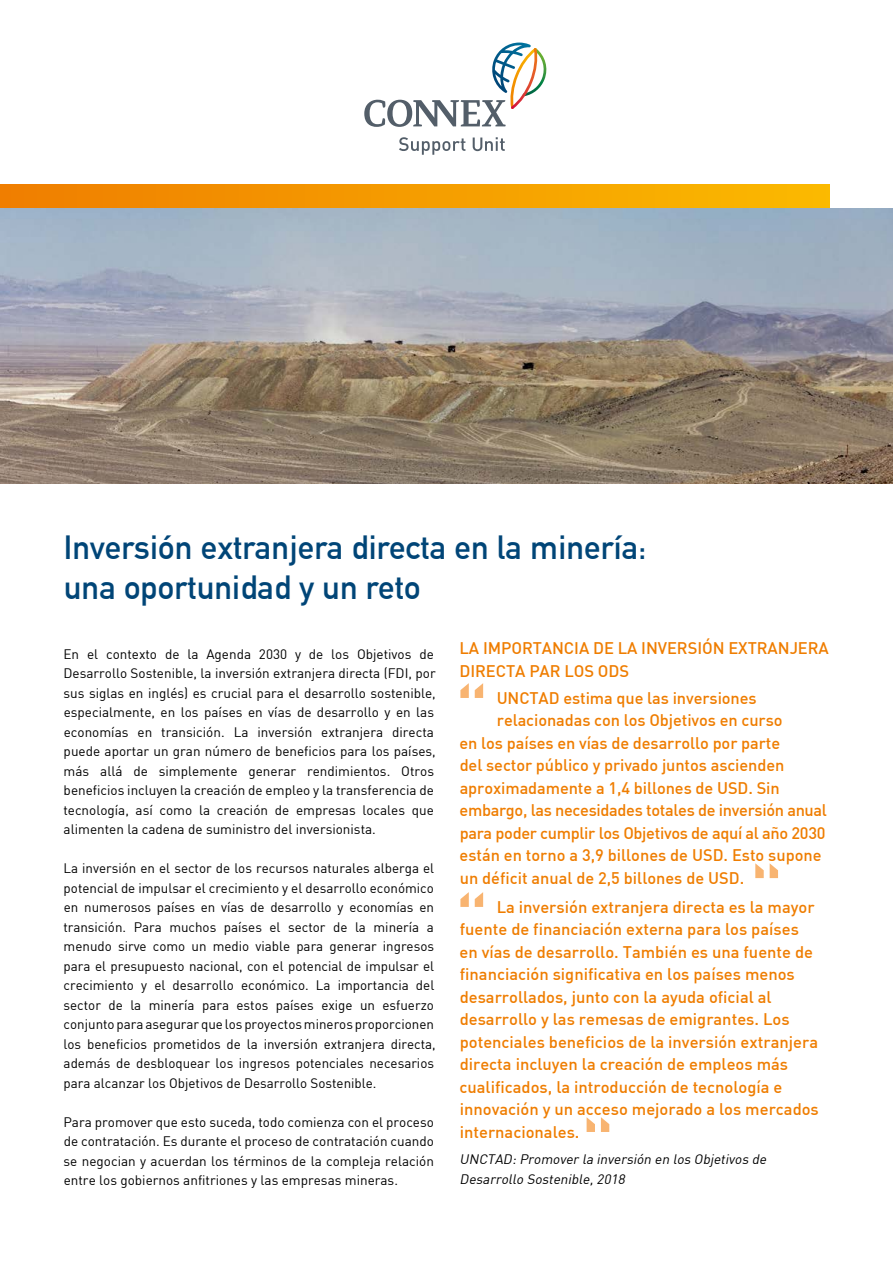
<style>
.page{position:relative;width:893px;height:1263px;background:#fff}
.page>*{position:absolute;margin:0;border:0;box-sizing:border-box;transform-origin:0 0}
.t1{font:500 75px "DIN";color:#f8b471}
.headline{font:700 32.85px/39.8px "DIN Alternate";letter-spacing:.005em;color:#004577}
.t2{font:500 16.5px/22.5px "DIN";color:#ef7d00}
.t3{font:500 16.5px "DIN";letter-spacing:-.02em;color:#ef7d00}
.copy{font:13.5px/19.5px "DIN";color:#000}
.copy-2{font:italic 13.5px/19.5px "DIN";color:#000}
</style>
<div class="page">
<div style="left:0;top:185px;width:829px;height:23px;background:linear-gradient(to right,#ef7e00,#fbba00)"></div>
<svg style="left:364px;top:43px;width:183px;height:84px"></svg>
<svg style="left:399px;top:137px;width:106px;height:18px"></svg>
<img style="left:0;top:208px;width:893px;height:275px">
<p class="headline" style="left:64px;top:525px;width:584px">Inversión extranjera directa en la minería: una oportunidad y un reto</p>
<p class="t2" style="left:459px;top:637px;width:371px">LA IMPORTANCIA DE LA INVERSIÓN EXTRANJERA<br>DIRECTA PAR LOS ODS</p>
<p class="t2" style="left:497px;top:686px;width:261px">UNCTAD estima que las inversiones</p>
<p class="t2" style="left:497px;top:708px;width:287px">relacionadas con los Objetivos en curso</p>
<p class="t2" style="left:460px;top:731px;width:322px">en los países en vías de desarrollo por parte</p>
<p class="t2" style="left:460px;top:753px;width:326px">del sector público y privado juntos ascienden</p>
<p class="t2" style="left:460px;top:776px;width:321px">aproximadamente a 1,4 billones de USD. Sin</p>
<p class="t3" style="left:460px;top:800px;width:369px">embargo, las necesidades totales de inversión anual</p>
<p class="t3" style="left:460px;top:822px;width:367px">para poder cumplir los Objetivos de aquí al año 2030</p>
<p class="t2" style="left:460px;top:843px;width:364px">están en torno a 3,9 billones de USD. Esto supone</p>
<p class="t2" style="left:460px;top:866px;width:286px">un déficit anual de 2,5 billones de USD.</p>
<p class="t2" style="left:459px;top:895px;width:361px;text-indent:37px">La inversión extranjera directa es la mayor fuente de financiación externa para los países en vías de desarrollo. También es una fuente de financiación significativa en los países menos desarrollados, junto con la ayuda oficial al desarrollo y las remesas de emigrantes. Los potenciales beneficios de la inversión extranjera directa incluyen la creación de empleos más cualificados, la introducción de tecnología e innovación y un acceso mejorado a los mercados internacionales.</p>
<p class="copy-2" style="left:460px;top:1149px;width:311px">UNCTAD:Promover la inversión en los Objetivos de<br>Desarrollo Sostenible,2018</p>
<p class="copy" style="left:63px;top:644px;width:374px">En el contexto de la Agenda 2030 y de los Objetivos de Desarrollo Sostenible, la inversión extranjera directa (FDI, por sus siglas en inglés) es crucial para el desarrollo sostenible, especialmente, en los países en vías de desarrollo y en las economías en transición. La inversión extranjera directa puede aportar un gran número de beneficios para los países, más allá de simplemente generar rendimientos. Otros beneficios incluyen la creación de empleo y la transferencia de tecnología, así como la creación de empresas locales que alimenten la cadena de suministro del inversionista.</p>
<p class="copy" style="left:63px;top:858px;width:374px">La inversión en el sector de los recursos naturales alberga el potencial de impulsar el crecimiento y el desarrollo económico en numerosos países en vías de desarrollo y economías en transición. Para muchos países el sector de la minería a menudo sirve como un medio viable para generar ingresos para el presupuesto nacional, con el potencial de impulsar el crecimiento y el desarrollo económico. La importancia del sector de la minería para estos países exige un esfuerzo conjunto para asegurar que los proyectos mineros proporcionen los beneficios prometidos de la inversión extranjera directa, además de desbloquear los ingresos potenciales necesarios para alcanzar los Objetivos de Desarrollo Sostenible.</p>
<p class="copy" style="left:63px;top:1112px;width:372px;text-align:justify">Para promover que esto suceda, todo comienza con el proceso de contratación. Es durante el proceso de contratación cuando se negocian y acuerdan los términos de la compleja relación entre los gobiernos anfitriones y las empresas mineras.</p>
<p class="t1" style="left:455px;top:668px;width:36px">“</p>
<p class="t1" style="left:455px;top:877px;width:36px">“</p>
</div>
